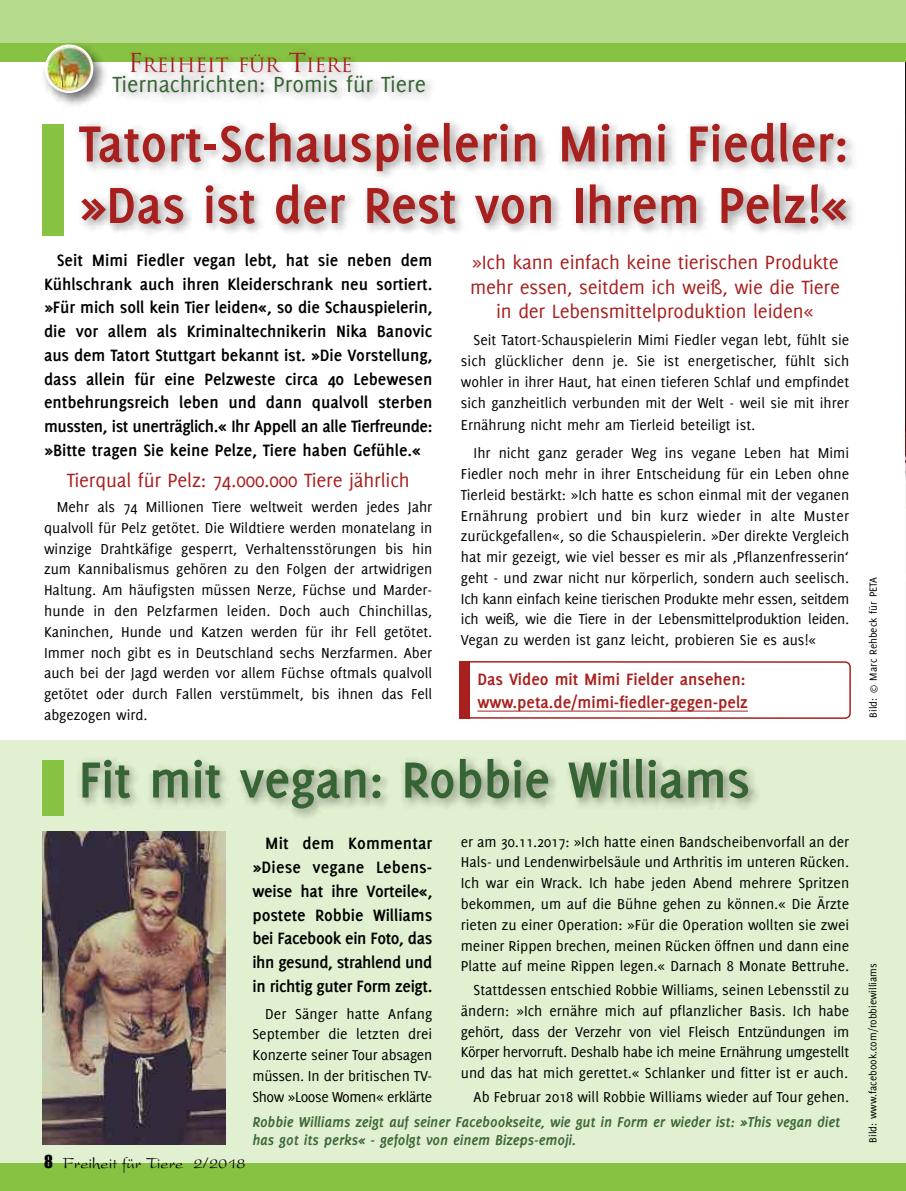
<style>
.page{position:relative;width:906px;height:1191px;background:#fff}
.page>*{position:absolute;margin:0;border:0;box-sizing:border-box;transform-origin:0 0}
.t1{font:700 55.5px/61.5px "Delicious";color:#a8201e}
.t2{font:700 55.5px "Delicious";letter-spacing:-.005em;color:#376434}
.t3{font:24px "Delicious";color:#376434}
.t4{font:21px/24.8px "Delicious";letter-spacing:-.01em;color:#a8201e;text-align:center}
.t5{font:19.2px "Trajan";color:#a8201e}
.t6{font:700 18px/23.7px "Delicious";letter-spacing:-.02em;color:#000;text-align:justify}
.t7{font:700 18px/23.7px "Delicious";color:#a8201e}
.t8{font:16.5px "President";color:#000}
.t9{font:15.75px/20.9px "Delicious";color:#000;text-align:justify}
.t10{font:italic 700 15.75px/18px "Delicious";letter-spacing:-.01em;color:#3d6837}
.t11{font:11.25px "Delicious";color:#000}
.s1{font-size:25.5px}
.s2{font-family:"Impact"}
</style>
<div class="page">
<img style="left:905px;top:61px;width:1px;height:1102px">
<div style="left:0;top:740px;width:905px;height:429px;background:#e1f0d0"></div>
<div style="left:0;top:1163px;width:906px;height:28px;background:#87c242"></div>
<div style="left:0;top:0;width:906px;height:44px;background:#b7db8d"></div>
<div style="left:0;top:43px;width:906px;height:18px;background:#87c242"></div>
<svg style="left:45px;top:44px;width:37px;height:37px"></svg>
<img style="left:82px;top:46px;width:271px;height:35px">
<img style="left:102px;top:61px;width:597px;height:20px">
<img style="left:42px;top:81px;width:864px;height:284px">
<div style="left:43px;top:124px;width:21px;height:111px;background:#87c242"></div>
<svg style="left:470px;top:661px;width:381px;height:58px"></svg>
<div style="left:459px;top:661px;width:11px;height:58px;background:#a8201e"></div>
<hr style="left:477px;top:711px;width:271px;height:1px;background:#a8201e">
<img style="left:42px;top:737px;width:864px;height:129px">
<div style="left:43px;top:759px;width:21px;height:56px;background:#87c242"></div>
<img style="left:43px;top:831px;width:182px;height:313px">
<p class="t5" style="left:128px;top:54px;width:226px"><span class="s1">F</span>REIHEIT FÜR <span class="s1">T</span>IERE</p>
<h2 class="t3" style="left:112px;top:75px;width:315px">Tiernachrichten: Promis für Tiere</h2>
<h1 class="t1" style="left:79px;top:116px;width:771px">Tatort-Schauspielerin Mimi Fiedler: »Das ist der Rest von Ihrem Pelz!«</h1>
<p class="t6" style="left:44px;top:249px;width:390px;text-indent:13px">Seit Mimi Fiedler vegan lebt, hat sie neben dem Kühlschrank auch ihren Kleiderschrank neu sortiert. »Für mich soll kein Tier leiden«, so die Schauspielerin, die vor allem als Kriminaltechnikerin Nika Banovic aus dem Tatort Stuttgart bekannt ist. »Die Vorstellung, dass allein für eine Pelzweste circa 40 Lebewesen entbehrungsreich leben und dann qualvoll sterben mussten, ist unerträglich.« Ihr Appell an alle Tierfreunde: »Bitte tragen Sie keine Pelze, Tiere haben Gefühle.«</p>
<h3 class="t4" style="left:67px;top:469px;width:344px">Tierqual für Pelz: 74.000.000 Tiere jährlich</h3>
<p class="t9" style="left:44px;top:497px;width:390px;text-indent:13px">Mehr als 74 Millionen Tiere weltweit werden jedes Jahr qualvoll für Pelz getötet. Die Wildtiere werden monatelang in winzige Drahtkäfige gesperrt, Verhaltensstörungen bis hin zum Kannibalismus gehören zu den Folgen der artwidrigen Haltung. Am häufigsten müssen Nerze, Füchse und Marder&shy;hunde in den Pelzfarmen leiden. Doch auch Chinchillas, Kaninchen, Hunde und Katzen werden für ihr Fell getötet.<br>Immer noch gibt es in Deutschland sechs Nerzfarmen. Aber auch bei der Jagd werden vor allem Füchse oftmals qualvoll getötet oder durch Fallen verstümmelt, bis ihnen das Fell abgezogen wird.</p>
<h3 class="t4" style="left:470px;top:251px;width:371px">»Ich kann einfach keine tierischen Produkte mehr essen, seitdem ich weiß, wie die Tiere in der Lebensmittelproduktion leiden«</h3>
<p class="t9" style="left:461px;top:331px;width:390px;text-indent:13px">Seit Tatort-Schauspielerin Mimi Fiedler vegan lebt, fühlt sie sich glücklicher denn je. Sie ist energetischer, fühlt sich wohler in ihrer Haut, hat einen tieferen Schlaf und empfindet sich ganzheitlich verbunden mit der Welt - weil sie mit ihrer</p>
<p class="t9" style="left:473px;top:412px;width:377px;line-height:27.8px;text-indent:-13px">Ernährung nicht mehr am Tierleid beteiligt ist.<br>Ihr nicht ganz gerader Weg ins vegane Leben hat Mimi</p>
<p class="t9" style="left:461px;top:464px;width:390px">Fiedler noch mehr in ihrer Entscheidung für ein Leben ohne Tierleid bestärkt: »Ich hatte es schon einmal mit der veganen Ernährung probiert und bin kurz wieder in alte Muster zurückgefallen«, so die Schauspielerin. »Der direkte Vergleich hat mir gezeigt, wie viel besser es mir als ‚Pflanzenfresserin‘ geht - und zwar nicht nur körperlich, sondern auch seelisch.<br>Ich kann einfach keine tierischen Produkte mehr essen, seitdem ich weiß, wie die Tiere in der Lebensmittelproduktion leiden.<br>Vegan zu werden ist ganz leicht, probieren Sie es aus!«</p>
<p class="t7" style="left:477px;top:668px;width:272px">Das Video mit Mimi Fielder ansehen: www.peta.de/mimi-fiedler-gegen-pelz</p>
<h1 class="t2" style="left:79px;top:759px;width:673px">Fit mit vegan: Robbie Williams</h1>
<p class="t9" style="left:461px;top:832px;width:390px">er am 30.11.2017: »Ich hatte einen Bandscheibenvorfall an der Hals- und Lendenwirbelsäule und Arthritis im unteren Rücken.<br>Ich war ein Wrack. Ich habe jeden Abend mehrere Spritzen bekommen, um auf die Bühne gehen zu können.« Die Ärzte rieten zu einer Operation: »Für die Operation wollten sie zwei meiner Rippen brechen, meinen Rücken öffnen und dann eine Platte auf meine Rippen legen.« Darnach 8 Monate Bettruhe.</p>
<p class="t9" style="left:461px;top:980px;width:390px;text-indent:13px">Stattdessen entschied Robbie Williams, seinen Lebensstil zu ändern: »Ich ernähre mich auf pflanzlicher Basis. Ich habe gehört, dass der Verzehr von viel Fleisch Entzündungen im Körper hervorruft. Deshalb habe ich meine Ernährung umgestellt und das hat mich gerettet.« Schlanker und fitter ist er auch.</p>
<p class="t9" style="left:473px;top:1087px;width:377px">Ab Februar 2018 will Robbie Williams wieder auf Tour gehen.</p>
<p class="t6" style="left:252px;top:832px;width:181px;text-indent:13px">Mit dem Kommentar »Diese vegane Lebens&shy;weise hat ihre Vorteile«, postete Robbie Williams bei Facebook ein Foto, das ihn gesund, strahlend und in richtig guter Form zeigt.</p>
<p class="t9" style="left:252px;top:1004px;width:181px;text-indent:13px">Der Sänger hatte Anfang September die letzten drei Konzerte seiner Tour absagen müssen. In der britischen TV-Show »Loose Women« erklärte</p>
<p class="t10" style="left:252px;top:1113px;width:589px">Robbie Williams zeigt auf seiner Facebookseite, wie gut in Form er wieder ist: »This vegan diet has got its perks« - gefolgt von einem Bizeps-emoji.</p>
<p class="t8" style="left:44px;top:1158px;width:203px"><span class="s2">8</span> Freiheit für Tiere 2/2018</p>
<p class="t11" style="left:869px;top:717px;width:142px;rotate:-90deg">Bild: © Marc Rehbeck für PETA</p>
<p class="t11" style="left:868px;top:1142px;width:181px;rotate:-90deg">Bild: www.facebook.com/robbiewilliams</p>
</div>
